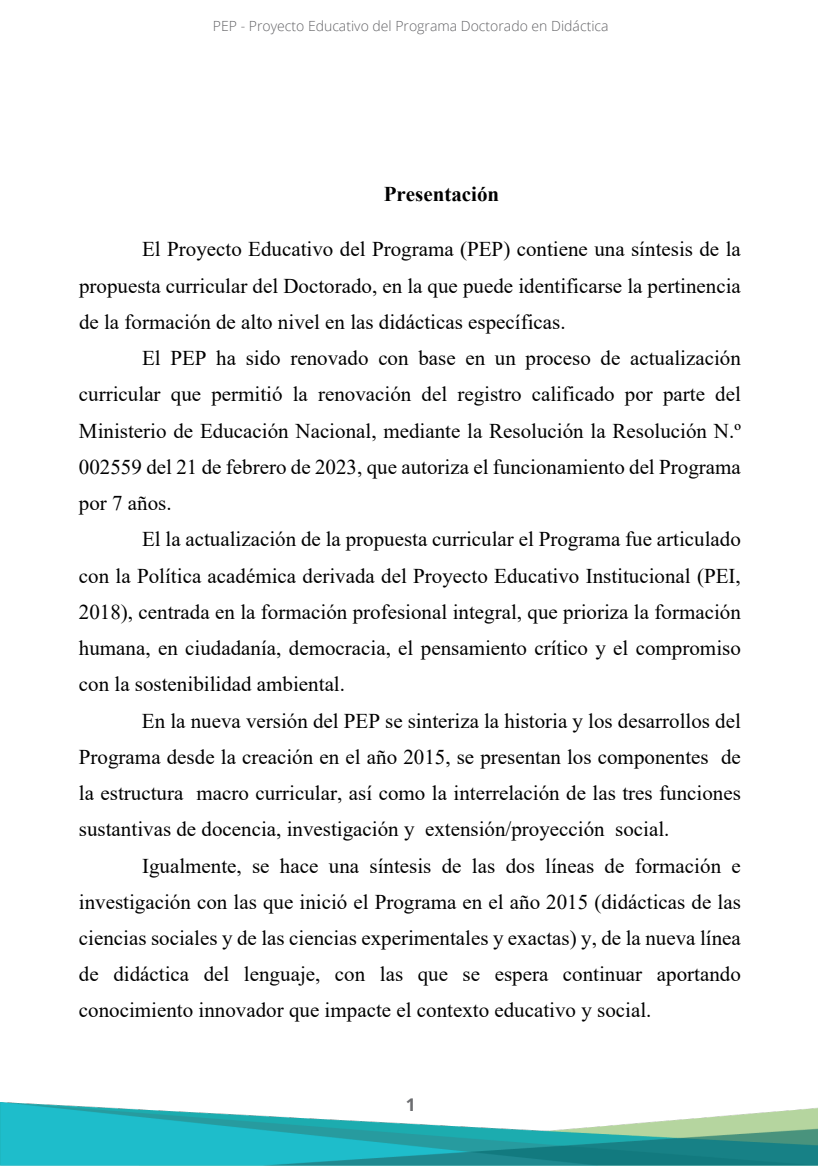
<style>
.page{position:relative;width:819px;height:1166px;background:#fff}
.page>*{position:absolute;margin:0;border:0;box-sizing:border-box;transform-origin:0 0}
.t1{font:21px/36.2px "Times New Roman";color:#000001;text-align:justify}
.t2{font:700 21px "Times New Roman";color:#000001}
.t3{font:700 17.5px "Open Sans";color:#6c6d70}
.t4{font:300 14px "Open Sans";color:#636366}
</style>
<div class="page">
<img style="left:0;top:1103px;width:817px;height:63px">
<p class="t4" style="left:213px;top:16px;width:397px">PEP - Proyecto Educativo del Programa Doctorado en Didáctica</p>
<p class="t2" style="left:383px;top:179px;width:117px">Presentación</p>
<p class="t1" style="left:79px;top:230px;width:663px;text-indent:63px">El Proyecto Educativo del Programa (PEP) contiene una síntesis de la propuesta curricular del Doctorado, en la que puede identificarse la pertinencia de la formación de alto nivel en las didácticas específicas.</p>
<p class="t1" style="left:79px;top:339px;width:663px;text-indent:63px">El PEP ha sido renovado con base en un proceso de actualización curricular que permitió la renovación del registro calificado por parte del Ministerio de Educación Nacional, mediante la Resolución la Resolución N.º 002559 del 21 de febrero de 2023, que autoriza el funcionamiento del Programa por 7 años.</p>
<p class="t1" style="left:79px;top:520px;width:663px;text-indent:63px">El la actualización de la propuesta curricular el Programa fue articulado con la Política académica derivada del Proyecto Educativo Institucional (PEI, 2018), centrada en la formación profesional integral, que prioriza la formación humana, en ciudadanía, democracia, el pensamiento crítico y el compromiso con la sostenibilidad ambiental.</p>
<p class="t1" style="left:79px;top:702px;width:663px;text-indent:63px">En la nueva versión del PEP se sinteriza la historia y los desarrollos del Programa desde la creación en el año 2015, se presentan los componentes de la estructura macro curricular, así como la interrelación de las tres funciones sustantivas de docencia, investigación y extensión/proyección social.</p>
<p class="t1" style="left:79px;top:847px;width:663px;text-indent:63px">Igualmente, se hace una síntesis de las dos líneas de formación e investigación con las que inició el Programa en el año 2015 (didácticas de las ciencias sociales y de las ciencias experimentales y exactas) y, de la nueva línea de didáctica del lenguaje, con las que se espera continuar aportando conocimiento innovador que impacte el contexto educativo y social.</p>
<p class="t3" style="left:405px;top:1092px;width:11px">1</p>
</div>
